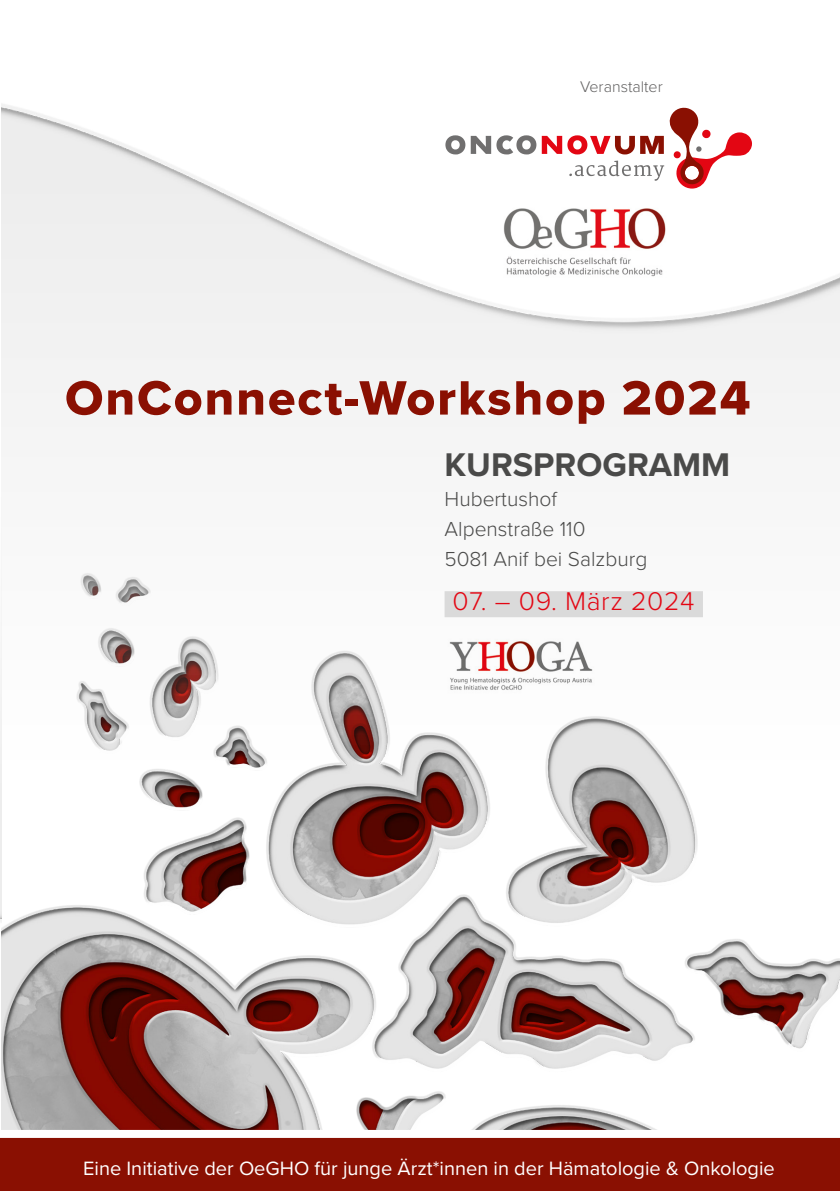
<style>
.page{position:relative;width:840px;height:1191px;background:#fff}
.page>*{position:absolute;margin:0;border:0;box-sizing:border-box;transform-origin:0 0}
.t1{font:50px "Proxima Nova Extrabld";letter-spacing:.04em;color:#8a1002}
.t2{font:700 34px "Proxima Nova";color:#4a4a49}
.t3{font:300 26.6px "Proxima Nova";letter-spacing:.025em;color:#e30613}
.t4{font:300 21px/29.8px "Proxima Nova";color:#4a4a49}
.t5{font:20px "Proxima Nova";color:#fff}
.t6{font:300 16px "Proxima Nova";color:#646363}
</style>
<div class="page">
<img style="left:1px;top:104px;width:838px;height:1026px">
<svg style="left:445px;top:108px;width:306px;height:81px"></svg>
<img style="left:501px;top:205px;width:167px;height:75px">
<img style="left:0;top:675px;width:1px;height:247px">
<div style="left:444px;top:591px;width:258px;height:26px;background:#dadada"></div>
<img style="left:444px;top:635px;width:153px;height:62px">
<div style="left:0;top:1137px;width:839px;height:54px;background:#8a1002"></div>
<p class="t6" style="left:579px;top:75px;width:84px">Veranstalter</p>
<h1 class="t1" style="left:65px;top:360px;width:686px">OnConnect-Workshop 2024</h1>
<h2 class="t2" style="left:444px;top:439px;width:287px">KURSPROGRAMM</h2>
<p class="t4" style="left:444px;top:483px;width:204px">Hubertushof<br>Alpenstraße 110<br>5081 Anif bei Salzburg</p>
<h3 class="t3" style="left:452px;top:581px;width:243px">07. – 09. März 2024</h3>
<p class="t5" style="left:83px;top:1153px;width:692px">Eine Initiative der OeGHO für junge Ärzt*innen in der Hämatologie &amp; Onkologie</p>
</div>
